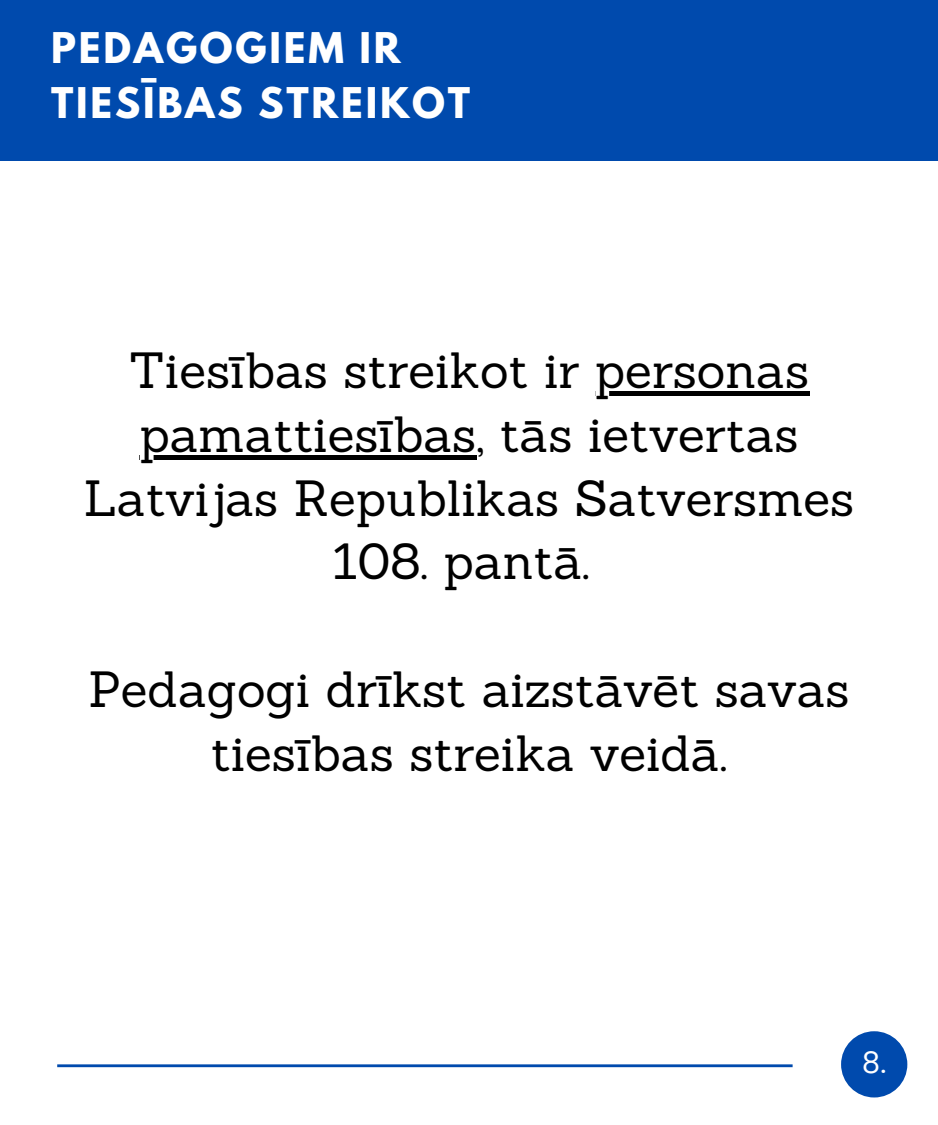
<style>
.page{position:relative;width:938px;height:1125px;background:#fff}
.page>*{position:absolute;margin:0;border:0;box-sizing:border-box;transform-origin:0 0}
.t1{font:49.62px/63.8px "Sanchez";color:#000;text-align:center}
.t2{font:700 37.5px/55.2px "League Spartan";letter-spacing:.075em;color:#fff}
.t3{font:30.5px "DM Sans";color:#fff}
</style>
<div class="page">
<div style="left:0;top:0;width:938px;height:160px;background:#004aad"></div>
<div style="left:595px;top:391px;width:214px;height:5px;background:#000"></div>
<hr style="left:139px;top:455px;width:337px;height:4px;background:#000">
<div style="left:841px;top:1031px;width:66px;height:67px;background:#004aad;border-radius:50%"></div>
<hr style="left:57px;top:1064px;width:735px;height:3px;background:#004aad">
<p class="t2" style="left:51px;top:25px;width:421px">PEDAGOGIEM IR<br>TIESĪBAS STREIKOT</p>
<p class="t1" style="left:84px;top:338px;width:772px">Tiesības streikot ir personas pamattiesības, tās ietvertas<br>Latvijas Republikas Satversmes<br>108. pantā.</p>
<p class="t1" style="left:88px;top:657px;width:762px">Pedagogi drīkst aizstāvēt savas tiesības streika veidā.</p>
<p class="t3" style="left:861px;top:1043px;width:26px">8.</p>
</div>
